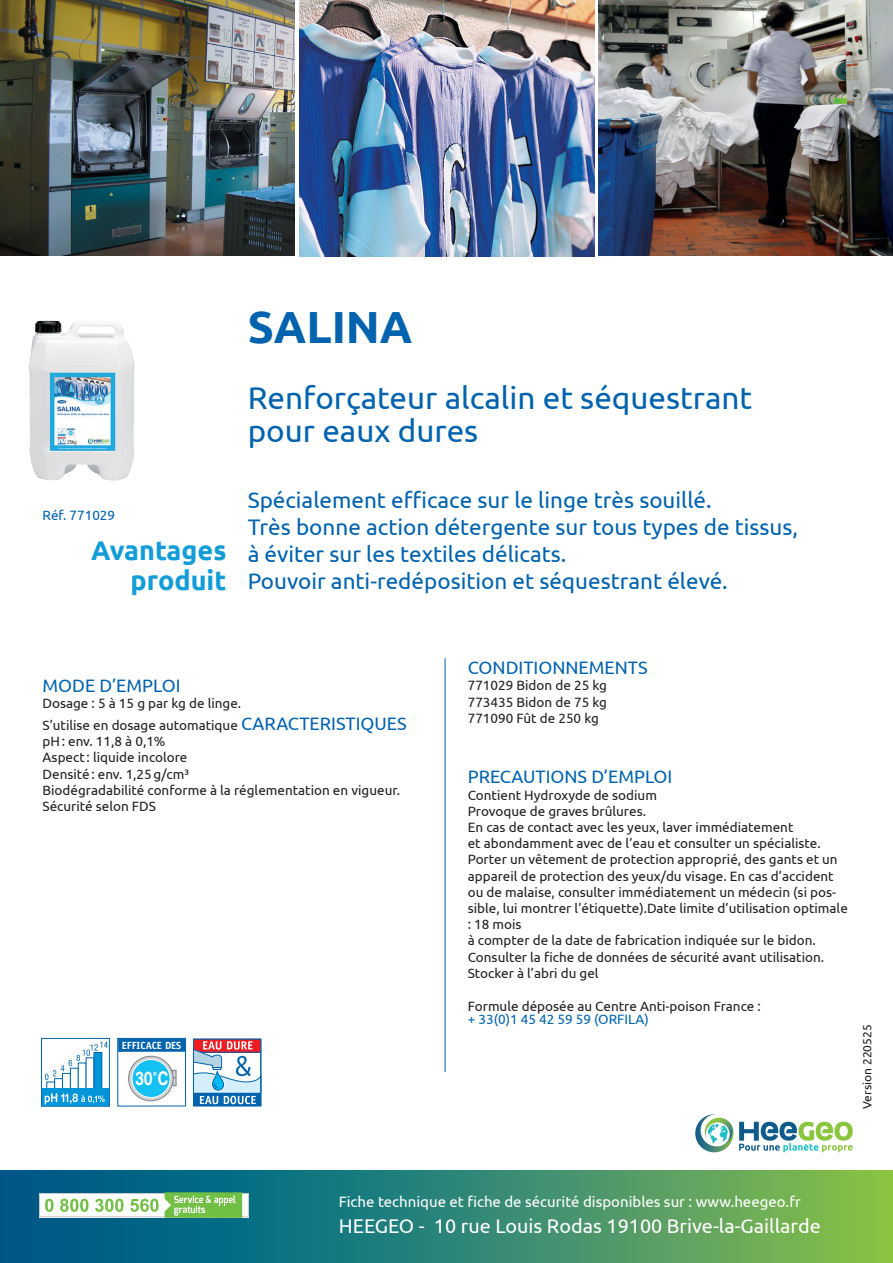
<style>
.page{position:relative;width:893px;height:1263px;background:#fff}
.page>*{position:absolute;margin:0;border:0;box-sizing:border-box;transform-origin:0 0}
.t1{font:700 45px "Ubuntu";color:#0163ae}
.t2{font:31.5px/33px "Ubuntu";color:#0163ae}
.t3{font:700 27px/30px "Ubuntu";color:#129dd9;text-align:right}
.t4{font:22.5px/27px "Ubuntu";color:#0163ae}
.t5{font:19.8px "Ubuntu";color:#fff}
.t6{font:700 18.9px "Helvetica Rounded";color:#fff;scale:.78 1}
.t7{font:18px "Ubuntu";color:#0163ae}
.t8{font:15px "Ubuntu";color:#fff}
.t9{font:13.5px/16.2px "Ubuntu";color:#231f20}
.t10{font:13.5px "Ubuntu";color:#0163ae}
.t11{font:12px "Ubuntu";color:#231f20}
.t12{font:700 10.5px "Officina Sans";color:#fff}
.s1{font-size:18px;color:#0163ae}
</style>
<div class="page">
<hr style="left:445px;top:658px;width:1px;height:414px;background:#0163ae">
<img style="left:300px;top:1px;width:295px;height:255px">
<img style="left:0;top:0;width:295px;height:255px">
<img style="left:598px;top:0;width:295px;height:255px">
<img style="left:29px;top:320px;width:106px;height:161px">
<div style="left:41px;top:1038px;width:69px;height:69px;border:1px solid #0163ae"></div>
<div style="left:54px;top:1078px;width:9px;height:22px;border:1px solid #0166af"></div>
<div style="left:62px;top:1073px;width:9px;height:27px;border:1px solid #0166af"></div>
<div style="left:70px;top:1068px;width:8px;height:32px;border:1px solid #0166af"></div>
<div style="left:86px;top:1057px;width:8px;height:43px;border:1px solid #0166af"></div>
<div style="left:94px;top:1052px;width:8px;height:48px;background:#0095d9"></div>
<div style="left:94px;top:1052px;width:8px;height:48px;border:1px solid #0166af"></div>
<div style="left:42px;top:1089px;width:67px;height:17px;background:#0095d9"></div>
<svg style="left:45px;top:1093px;width:60px;height:11px"></svg>
<svg style="left:45px;top:1041px;width:63px;height:39px"></svg>
<div style="left:117px;top:1038px;width:69px;height:68px;border:1px solid #0163ae"></div>
<div style="left:118px;top:1039px;width:67px;height:13px;background:#0163ae"></div>
<svg style="left:129px;top:1056px;width:44px;height:45px"></svg>
<div style="left:128px;top:1056px;width:46px;height:45px;border:1px solid #808285;border-radius:50%"></div>
<div style="left:132px;top:1059px;width:38px;height:38px;background:#15c0f2;border-radius:50%"></div>
<div style="left:132px;top:1059px;width:39px;height:39px;border:1px solid #fff;border-radius:50%"></div>
<svg style="left:172px;top:1069px;width:5px;height:17px"></svg>
<svg style="left:195px;top:1041px;width:67px;height:63px"></svg>
<div style="left:193px;top:1039px;width:68px;height:67px;border:1px solid #0163ae"></div>
<div style="left:0;top:1170px;width:893px;height:93px;background:linear-gradient(to right,#005194,#82be50)"></div>
<svg style="left:39px;top:1192px;width:210px;height:26px"></svg>
<svg style="left:695px;top:1114px;width:158px;height:39px"></svg>
<p class="t10" style="left:43px;top:507px;width:74px">Réf. 771029</p>
<h3 class="t3" style="left:91px;top:535px;width:137px">Avantages produit</h3>
<h1 class="t1" style="left:248px;top:300px;width:166px">SALINA</h1>
<h2 class="t2" style="left:248px;top:381px;width:506px">Renforçateur alcalin et séquestrant pour eaux dures</h2>
<h3 class="t4" style="left:248px;top:486px;width:552px">Spécialement efficace sur le linge très souillé.<br>Très bonne action détergente sur tous types de tissus, à éviter sur les textiles délicats.<br>Pouvoir anti-redéposition et séquestrant élevé.</h3>
<h3 class="t7" style="left:43px;top:675px;width:140px">MODE D’EMPLOI</h3>
<p class="t9" style="left:43px;top:692px;width:366px;line-height:21.6px">Dosage : 5 à 15 g par kg de linge.<br>S’utilise en dosage automatique <span class="s1">CARACTERISTIQUES</span></p>
<p class="t9" style="left:43px;top:733px;width:359px">pH: env. 11,8 à 0,1%<br>Aspect : liquide incolore<br>Densité: env. 1,25g/cm³<br>Biodégradabilité conforme à la réglementation en vigueur.<br>Sécurité selon FDS</p>
<p class="t12" style="left:122px;top:1039px;width:61px">EFFICACE DES</p>
<h3 class="t6" style="left:135px;top:1067px;width:43px">30<sup>°</sup>C</h3>
<h3 class="t7" style="left:468px;top:657px;width:181px">CONDITIONNEMENTS</h3>
<p class="t9" style="left:468px;top:677px;width:141px;text-align:justify">771029 Bidon de 25 kg 773435 Bidon de 75 kg 771090 Fût de 250 kg</p>
<h3 class="t7" style="left:468px;top:766px;width:206px">PRECAUTIONS D’EMPLOI</h3>
<p class="t9" style="left:468px;top:786px;width:382px">Contient Hydroxyde de sodium<br>Provoque de graves brûlures.<br>En cas de contact avec les yeux, laver immédiatement<br>et abondamment avec de l’eau et consulter un spécialiste.<br>Porter un vêtement de protection approprié, des gants et un appareil de protection des yeux/du visage. En cas d’accident ou de malaise, consulter immédiatement un médecin (si pos&shy;sible, lui montrer l’étiquette).Date limite d’utilisation optimale : 18 mois<br>à compter de la date de fabrication indiquée sur le bidon.<br>Consulter la fiche de données de sécurité avant utilisation.<br>Stocker à l’abri du gel</p>
<p class="t9" style="left:468px;top:997px;width:295px">Formule déposée au Centre Anti-poison France :</p>
<p class="t10" style="left:468px;top:1011px;width:182px">+ 33(0)1 45 42 59 59 (ORFILA)</p>
<p class="t11" style="left:860px;top:1109px;width:86px;rotate:-90deg">Version 220525</p>
<p class="t8" style="left:339px;top:1192px;width:464px">Fiche technique et fiche de sécurité disponibles sur : www.heegeo.fr</p>
<h3 class="t5" style="left:339px;top:1214px;width:483px">HEEGEO - 10 rue Louis Rodas 19100 Brive-la-Gaillarde</h3>
</div>
